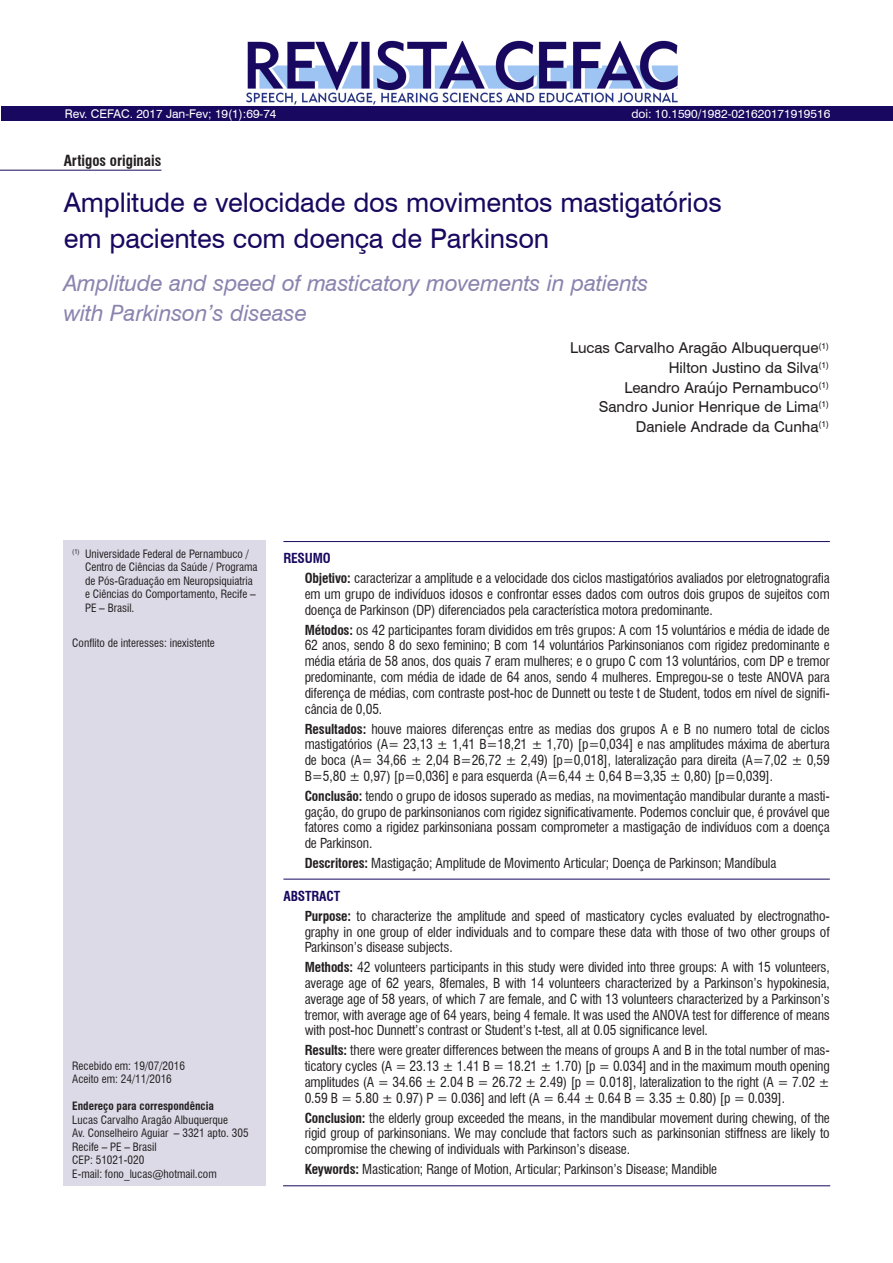
<style>
.page{position:relative;width:893px;height:1263px;background:#fff}
.page>*{position:absolute;margin:0;border:0;box-sizing:border-box;transform-origin:0 0}
.Titulo{font:27px/36px "Swiss 721 BT";letter-spacing:-.005em;color:#18085f}
.Titulo_ingles{font:italic 22.5px/30px "Swiss 721 BT";letter-spacing:-.005em;color:#8b84af}
.Autor{font:15px "Swiss 721 BT";color:#231f20}
.Tipo_de_artigo{font:700 condensed 15px "Swiss 721 BT";color:#231f20}
.Resumo{font:condensed 13.5px/15.8px "Swiss 721 BT";letter-spacing:-.01em;color:#231f20;text-align:justify}
.Resumo_título{font:700 condensed 13.5px "Swiss 721 BT";letter-spacing:-.01em;color:#18085f}
.Legenda_bibliográfi{font:12px "Swiss 721 BT";color:#fff}
.DOI_-_variável_1{font:12px "Swiss 721 BT";color:#fff}
.Notas{font:condensed 11.25px/13.5px "Swiss 721 BT";color:#231f20}
.Endereço_correspond{font:condensed 11.25px "Swiss 721 BT";color:#231f20}
.Endereço_correspond-2{font:700 condensed 11.25px "Swiss 721 BT";color:#231f20}
.s1{font-weight:700}
</style>
<div class="page">
<div style="left:64px;top:541px;width:202px;height:645px;background:#dcdae7"></div>
<hr style="left:283px;top:541px;width:547px;height:1px;background:#18085f">
<hr style="left:283px;top:879px;width:547px;height:1px;background:#18085f">
<hr style="left:283px;top:1185px;width:547px;height:1px;background:#18085f">
<hr style="left:0;top:170px;width:161px;height:1px;background:#18085f">
<img style="left:246px;top:40px;width:432px;height:65px">
<div style="left:1px;top:106px;width:892px;height:15px;background:#18085f"></div>
<p class="Legenda_bibliográfi" style="left:65px;top:106px;width:213px">Rev. CEFAC. 2017 Jan-Fev; 19(1):69-74</p>
<p class="DOI_-_variável_1" style="left:631px;top:106px;width:200px">doi: 10.1590/1982-021620171919516</p>
<p class="Tipo_de_artigo" style="left:64px;top:152px;width:99px">Artigos originais</p>
<p class="Titulo" style="left:64px;top:184px;width:659px">Amplitude e velocidade dos movimentos mastigatórios em pacientes com doença de Parkinson</p>
<p class="Titulo_ingles" style="left:64px;top:268px;width:586px">Amplitude and speed of masticatory movements in patients with Parkinson’s disease</p>
<p class="Autor" style="left:570px;top:338px;width:261px">Lucas Carvalho Aragão Albuquerque<sup>(1)</sup></p>
<p class="Autor" style="left:669px;top:357px;width:162px">Hilton Justino da Silva<sup>(1)</sup></p>
<p class="Autor" style="left:624px;top:377px;width:206px">Leandro Araújo Pernambuco<sup>(1)</sup></p>
<p class="Autor" style="left:599px;top:396px;width:232px">Sandro Junior Henrique de Lima<sup>(1)</sup></p>
<p class="Autor" style="left:636px;top:416px;width:195px">Daniele Andrade da Cunha<sup>(1)</sup></p>
<p class="Notas" style="left:85px;top:547px;width:174px;text-indent:-13px"><sup>(1)</sup> Universidade Federal de Pernambuco / Centro de Ciências da Saúde / Programa de Pós-Graduação em Neuropsiquiatria e Ciências do Comportamento, Recife – PE – Brasil.</p>
<p class="Notas" style="left:72px;top:636px;width:144px">Conflito de interesses: inexistente</p>
<p class="Endereço_correspond" style="left:72px;top:1059px;width:114px">Recebido em: 19/07/2016</p>
<p class="Endereço_correspond" style="left:72px;top:1072px;width:101px">Aceito em: 24/11/2016</p>
<p class="Endereço_correspond-2" style="left:72px;top:1099px;width:143px">Endereço para correspondência</p>
<p class="Endereço_correspond" style="left:72px;top:1113px;width:157px">Lucas Carvalho Aragão Albuquerque</p>
<p class="Endereço_correspond" style="left:72px;top:1126px;width:178px">Av. Conselheiro Aguiar – 3321 apto. 305</p>
<p class="Endereço_correspond" style="left:72px;top:1140px;width:86px">Recife – PE – Brasil</p>
<p class="Endereço_correspond" style="left:72px;top:1153px;width:73px">CEP: 51021-020</p>
<p class="Endereço_correspond" style="left:72px;top:1167px;width:146px">E-mail: fono_lucas@hotmail.com</p>
<p class="Resumo_título" style="left:283px;top:550px;width:49px">RESUMO</p>
<p class="Resumo" style="left:305px;top:570px;width:527px"><span class="s1">Objetivo:</span> caracterizar a amplitude e a velocidade dos ciclos mastigatórios avaliados por eletrognatografia em um grupo de indivíduos idosos e confrontar esses dados com outros dois grupos de sujeitos com doença de Parkinson (DP) diferenciados pela característica motora predominante.</p>
<p class="Resumo" style="left:305px;top:622px;width:527px"><span class="s1">Métodos:</span> os 42 participantes foram divididos em três grupos: A com 15 voluntários e média de idade de 62 anos, sendo 8 do sexo feminino; B com 14 voluntários Parkinsonianos com rigidez predominante e média etária de 58 anos, dos quais 7 eram mulheres; e o grupo C com 13 voluntários, com DP e tremor predominante, com média de idade de 64 anos, sendo 4 mulheres. Empregou-se o teste ANOVA para diferença de médias, com contraste post-hoc de Dunnett ou teste t de Student, todos em nível de signifi&shy;cância de 0,05.</p>
<p class="Resumo" style="left:305px;top:721px;width:527px"><span class="s1">Resultados:</span> houve maiores diferenças entre as medias dos grupos A e B no numero total de ciclos mastigatórios (A= 23,13 ± 1,41 B=18,21 ± 1,70) [p=0,034] e nas amplitudes máxima de abertura de boca (A= 34,66 ± 2,04 B=26,72 ± 2,49) [p=0,018], lateralização para direita (A=7,02 ± 0,59<br>B=5,80 ± 0,97) [p=0,036] e para esquerda (A=6,44 ± 0,64 B=3,35 ± 0,80) [p=0,039].</p>
<p class="Resumo" style="left:305px;top:788px;width:527px"><span class="s1">Conclusão:</span> tendo o grupo de idosos superado as medias, na movimentação mandibular durante a masti&shy;gação, do grupo de parkinsonianos com rigidez significativamente. Podemos concluir que, é provável que fatores como a rigidez parkinsoniana possam comprometer a mastigação de indivíduos com a doença de Parkinson.</p>
<p class="Resumo" style="left:305px;top:855px;width:473px"><span class="s1">Descritores:</span> Mastigação; Amplitude de Movimento Articular; Doença de Parkinson; Mandíbula</p>
<p class="Resumo_título" style="left:283px;top:888px;width:58px">ABSTRACT</p>
<p class="Resumo" style="left:305px;top:908px;width:527px"><span class="s1">Purpose:</span> to characterize the amplitude and speed of masticatory cycles evaluated by electrognatho&shy;graphy in one group of elder individuals and to compare these data with those of two other groups of Parkinson’s disease subjects.</p>
<p class="Resumo" style="left:305px;top:959px;width:527px"><span class="s1">Methods:</span> 42 volunteers participants in this study were divided into three groups: A with 15 volunteers, average age of 62 years, 8females, B with 14 volunteers characterized by a Parkinson’s hypokinesia, average age of 58 years, of which 7 are female, and C with 13 volunteers characterized by a Parkinson’s tremor, with average age of 64 years, being 4 female. It was used the ANOVA test for difference of means with post-hoc Dunnett’s contrast or Student’s t-test, all at 0.05 significance level.</p>
<p class="Resumo" style="left:305px;top:1042px;width:527px"><span class="s1">Results:</span> there were greater differences between the means of groups A and B in the total number of mas&shy;ticatory cycles (A = 23.13 ± 1.41 B = 18.21 ± 1.70) [p = 0.034] and in the maximum mouth opening amplitudes (A = 34.66 ± 2.04 B = 26.72 ± 2.49) [p = 0.018], lateralization to the right (A = 7.02 ± 0.59 B = 5.80 ± 0.97) P = 0.036] and left (A = 6.44 ± 0.64 B = 3.35 ± 0.80) [p = 0.039].</p>
<p class="Resumo" style="left:305px;top:1110px;width:527px"><span class="s1">Conclusion:</span> the elderly group exceeded the means, in the mandibular movement during chewing, of the rigid group of parkinsonians. We may conclude that factors such as parkinsonian stiffness are likely to compromise the chewing of individuals with Parkinson’s disease.</p>
<p class="Resumo" style="left:305px;top:1161px;width:414px"><span class="s1">Keywords:</span> Mastication; Range of Motion, Articular; Parkinson’s Disease; Mandible</p>
</div>
